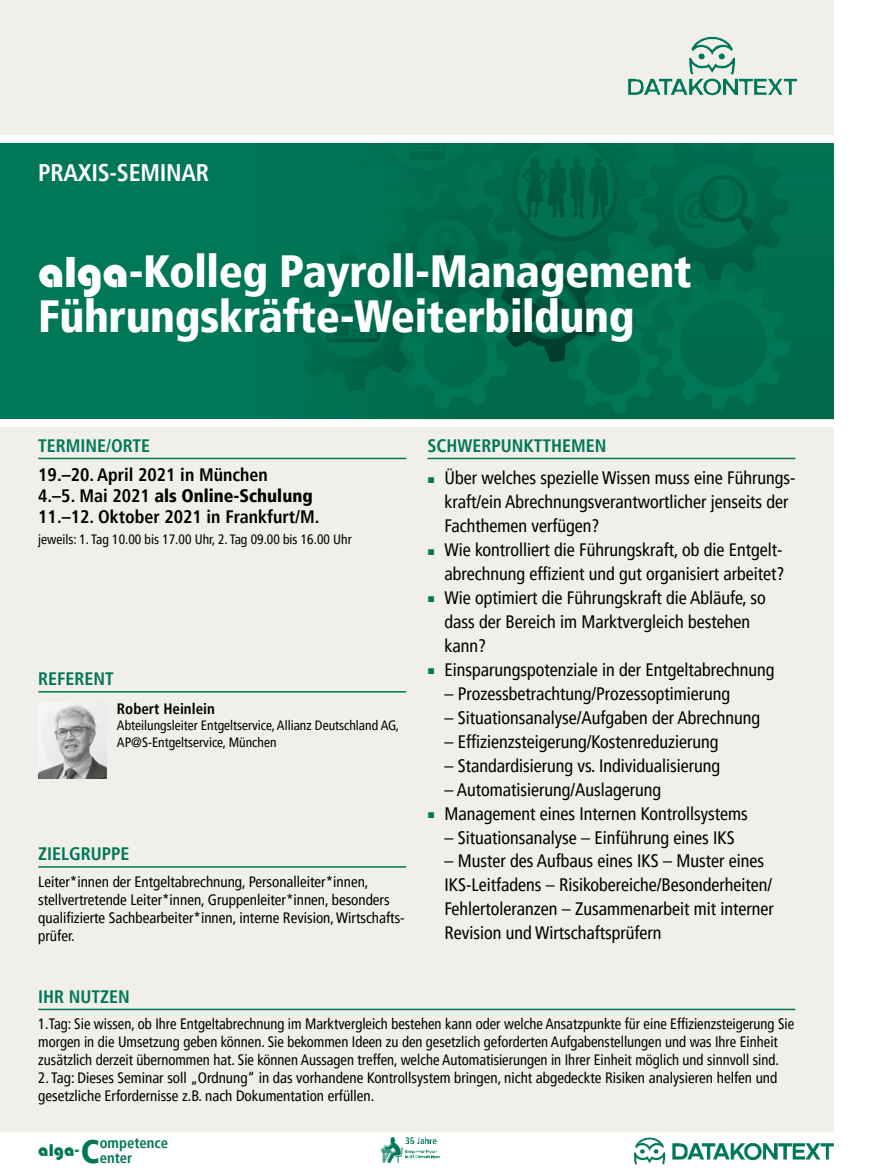
<style>
.page{position:relative;width:872px;height:1170px;background:#fff}
.page>*{position:absolute;margin:0;border:0;box-sizing:border-box;transform-origin:0 0}
.t1{font:900 condensed 45px/45px "Frutiger LT Pro";letter-spacing:-.01em;color:#fff}
.t2{font:700 condensed 24px "Frutiger LT Pro";letter-spacing:-.01em;color:#fff}
.t3{font:condensed 18px/24px "Frutiger LT Pro";color:#000}
.t4{font:700 condensed 18px/21px "Frutiger LT Pro";color:#000}
.t5{font:700 condensed 18px "Frutiger LT Pro";color:#007757}
.t6{font:17.7px "Blippo Black DTC";color:#007757}
.t7{font:condensed 15px/18px "Frutiger LT Pro";color:#000}
.t8{font:700 condensed 15px "Frutiger LT Pro";color:#000}
.t9{font:700 condensed 14.7px/14.7px "Frutiger LT Pro";color:#007757}
.t10{font:condensed 13.5px/16.5px "Frutiger LT Pro";color:#000}
.s1{font-family:"Blippo Black DTC";font-weight:400;font-stretch:normal}
.s2{font-weight:900}
.s3{color:#007757}
.s4{font-weight:900;font-size:32.4px}
</style>
<div class="page">
<div style="left:0;top:427px;width:833px;height:704px;background:#f0efea"></div>
<div style="left:0;top:142px;width:833px;height:277px;background:#007757"></div>
<img style="left:253px;top:142px;width:580px;height:277px">
<div style="left:0;top:0;width:833px;height:134px;background:#f0efea"></div>
<img style="left:691px;top:36px;width:20px;height:16px">
<img style="left:634px;top:1137px;width:200px;height:28px">
<img style="left:381px;top:1137px;width:59px;height:25px">
<img style="left:38px;top:702px;width:68px;height:76px">
<hr style="left:427px;top:457px;width:368px;height:2px;background:#007757">
<hr style="left:38px;top:691px;width:368px;height:1px;background:#007757">
<hr style="left:38px;top:866px;width:368px;height:1px;background:#007757">
<hr style="left:38px;top:457px;width:368px;height:2px;background:#007757">
<hr style="left:38px;top:1008px;width:757px;height:2px;background:#007757">
<h2 class="t2" style="left:38px;top:159px;width:172px">PRAXIS-SEMINAR</h2>
<h1 class="t1" style="left:38px;top:248px;width:655px"><span class="s1">alga</span>-Kolleg Payroll-Management<br>Führungskräfte-Weiterbildung</h1>
<p class="t5" style="left:38px;top:435px;width:113px">TERMINE/ORTE</p>
<p class="t4" style="left:38px;top:464px;width:283px">19.–20. April 2021 in München<br>4.–5. Mai 2021 <span class="s2">als Online-Schulung<br></span>11.–12. Oktober 2021 in Frankfurt/M.</p>
<p class="t10" style="left:38px;top:531px;width:315px">jeweils: 1. Tag 10.00 bis 17.00 Uhr, 2. Tag 09.00 bis 16.00 Uhr</p>
<p class="t5" style="left:38px;top:668px;width:77px">REFERENT</p>
<p class="t8" style="left:117px;top:699px;width:99px">Robert Heinlein</p>
<p class="t10" style="left:117px;top:717px;width:284px">Abteilungsleiter Entgeltservice, Allianz Deutschland AG,<br>AP@S-Entgeltservice, München</p>
<p class="t5" style="left:38px;top:843px;width:93px">ZIELGRUPPE</p>
<p class="t7" style="left:38px;top:872px;width:368px">Leiter*innen der Entgeltabrechnung, Personalleiter*innen, stellvertretende Leiter*innen, Gruppenleiter*innen, besonders qualifizierte Sachbearbeiter*innen, interne Revision, Wirtschafts&shy;prüfer.</p>
<p class="t5" style="left:427px;top:435px;width:180px">SCHWERPUNKTTHEMEN</p>
<p class="t3" style="left:444px;top:466px;width:352px;text-indent:-17px"><span class="s3">▪</span> Über welches spezielle Wissen muss eine Führungs&shy;kraft/ein Abrechnungsverantwortlicher jenseits der<br>Fachthemen verfügen?</p>
<p class="t3" style="left:427px;top:538px;width:358px;text-align:right"><span class="s3">▪</span> Wie kontrolliert die Führungskraft, ob die Entgelt&shy;abrechnung effizient und gut organisiert arbeitet?</p>
<p class="t3" style="left:444px;top:585px;width:323px;text-indent:-17px"><span class="s3">▪</span> Wie optimiert die Führungskraft die Abläufe, so dass der Bereich im Marktvergleich bestehen kann?</p>
<p class="t3" style="left:427px;top:657px;width:348px"><span class="s3">▪</span> Einsparungspotenziale in der Entgeltabrechnung</p>
<p class="t3" style="left:444px;top:681px;width:287px">– Prozessbetrachtung/Prozessoptimierung</p>
<p class="t3" style="left:444px;top:705px;width:317px">– Situationsanalyse/Aufgaben der Abrechnung</p>
<p class="t3" style="left:444px;top:729px;width:275px">– Effizienzsteigerung/Kostenreduzierung</p>
<p class="t3" style="left:444px;top:753px;width:277px">– Standardisierung vs. Individualisierung</p>
<p class="t3" style="left:444px;top:777px;width:218px">– Automatisierung/Auslagerung</p>
<p class="t3" style="left:427px;top:801px;width:322px"><span class="s3">▪</span> Management eines Internen Kontrollsystems</p>
<p class="t3" style="left:444px;top:825px;width:292px">– Situationsanalyse – Einführung eines IKS</p>
<p class="t3" style="left:444px;top:849px;width:331px">– Muster des Aufbaus eines IKS – Muster eines IKS-Leitfadens – Risikobereiche/Besonderheiten/ Fehlertoleranzen – Zusammenarbeit mit interner Revision und Wirtschaftsprüfern</p>
<p class="t5" style="left:38px;top:985px;width:93px">IHR NUTZEN</p>
<p class="t7" style="left:38px;top:1014px;width:757px">1.Tag: Sie wissen, ob Ihre Entgeltabrechnung im Marktvergleich bestehen kann oder welche Ansatzpunkte für eine Effizienzsteigerung Sie morgen in die Umsetzung geben können. Sie bekommen Ideen zu den gesetzlich geforderten Aufgabenstellungen und was Ihre Einheit zusätzlich derzeit übernommen hat. Sie können Aussagen treffen, welche Automatisierungen in Ihrer Einheit möglich und sinnvoll sind.</p>
<p class="t7" style="left:38px;top:1068px;width:740px">2. Tag: Dieses Seminar soll „Ordnung“ in das vorhandene Kontrollsystem bringen, nicht abgedeckte Risiken analysieren helfen und gesetzliche Erfordernisse z.B. nach Dokumentation erfüllen.</p>
<p class="t9" style="left:81px;top:1135px;width:89px;text-indent:19px">ompetence<br><span class="s4">C</span>enter</p>
<p class="t6" style="left:38px;top:1139px;width:43px">alga-</p>
</div>
